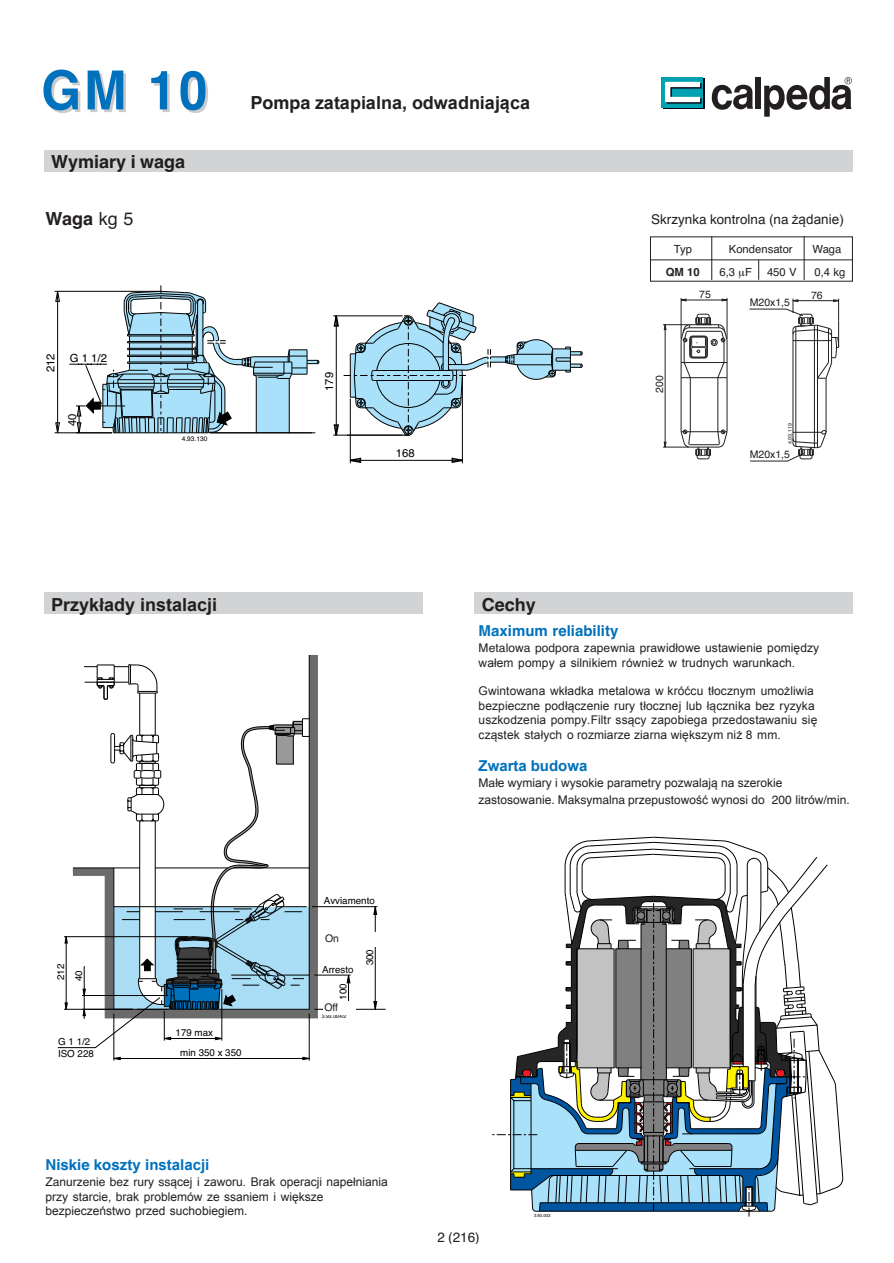
<style>
.page{position:relative;width:894px;height:1263px;background:#fff}
.page>*{position:absolute;margin:0;border:0;box-sizing:border-box;transform-origin:0 0}
.t1{font:700 54px "Helvetica";color:#0071bc;scale:.95 1}
.t2{font:700 18px "Arial";color:#231f20}
.t3{font:700 18px "Helvetica";color:#231f20}
.t4{font:700 18px "Helvetica";color:#211d1c}
.t5{font:700 15px "Arial";color:#0071bc}
.t6{font:700 15px "Helvetica";color:#0071bc}
.t7{font:13.5px "Helvetica";color:#231f20}
.t8{font:12px/14.4px "Arial";letter-spacing:.005em;color:#231f20}
.t9{font:12px "Helvetica";color:#231f20}
.t10{font:11.25px "Helvetica";color:#231f20}
.t11{font:11.25px "Helvetica";color:#000}
.t12{font:700 11.25px "Helvetica";color:#231f20}
.t13{font:10.5px "Helvetica";color:#231f20}
.t14{font:9.75px/20px "Helvetica";color:#000}
.t15{font:6.6px "Helvetica";color:#000}
.t16{font:5.25px "Helvetica";color:#000}
.t17{font:5.25px "Helvetica";color:#231f20}
.t18{font:4.2px "Helvetica";color:#000}
.s1{font-weight:400}
.s2{font-family:"Helvetica"}
.s3{font-family:"Arial"}
</style>
<div class="page">
<div style="left:44px;top:593px;width:378px;height:21px;background:#d1d3d4"></div>
<div style="left:474px;top:593px;width:378px;height:21px;background:#d1d3d4"></div>
<svg style="left:492px;top:836px;width:351px;height:381px"></svg>
<svg style="left:140px;top:655px;width:178px;height:363px"></svg>
<hr style="left:314px;top:975px;width:36px;height:1px;background:#000">
<svg style="left:346px;top:975px;width:4px;height:8px"></svg>
<hr style="left:348px;top:975px;width:1px;height:34px;background:#000">
<hr style="left:314px;top:1009px;width:36px;height:1px;background:#000">
<hr style="left:322px;top:1009px;width:63px;height:1px;background:#000">
<svg style="left:373px;top:1001px;width:4px;height:9px"></svg>
<svg style="left:373px;top:907px;width:4px;height:8px"></svg>
<hr style="left:375px;top:907px;width:1px;height:102px;background:#000">
<hr style="left:312px;top:906px;width:65px;height:1px;background:#000">
<hr style="left:113px;top:1014px;width:1px;height:47px;background:#000">
<svg style="left:113px;top:1057px;width:8px;height:3px"></svg>
<svg style="left:302px;top:1057px;width:7px;height:3px"></svg>
<hr style="left:114px;top:1058px;width:195px;height:1px;background:#000">
<hr style="left:309px;top:1014px;width:1px;height:47px;background:#000">
<hr style="left:155px;top:693px;width:1px;height:42px;background:#000">
<hr style="left:139px;top:693px;width:1px;height:42px;background:#000">
<hr style="left:308px;top:655px;width:1px;height:354px;background:#000">
<svg style="left:57px;top:718px;width:252px;height:330px"></svg>
<svg style="left:84px;top:664px;width:74px;height:36px"></svg>
<svg style="left:55px;top:422px;width:5px;height:10px"></svg>
<svg style="left:55px;top:292px;width:5px;height:10px"></svg>
<hr style="left:57px;top:291px;width:1px;height:142px;background:#000">
<hr style="left:55px;top:291px;width:104px;height:1px;background:#000">
<hr style="left:55px;top:432px;width:57px;height:1px;background:#000">
<hr style="left:69px;top:364px;width:38px;height:1px;background:#000">
<hr style="left:462px;top:377px;width:1px;height:86px;background:#000">
<svg style="left:450px;top:457px;width:13px;height:7px"></svg>
<svg style="left:349px;top:457px;width:12px;height:7px"></svg>
<hr style="left:350px;top:460px;width:112px;height:1px;background:#000">
<hr style="left:350px;top:398px;width:1px;height:65px;background:#000">
<svg style="left:333px;top:302px;width:249px;height:135px"></svg>
<svg style="left:76px;top:285px;width:243px;height:149px"></svg>
<hr style="left:726px;top:340px;width:1px;height:92px;background:#231f20">
<hr style="left:680px;top:340px;width:1px;height:92px;background:#231f20">
<hr style="left:689px;top:378px;width:1px;height:54px;background:#231f20">
<hr style="left:717px;top:378px;width:1px;height:54px;background:#231f20">
<hr style="left:664px;top:325px;width:1px;height:122px;background:#231f20">
<hr style="left:680px;top:298px;width:1px;height:41px;background:#231f20">
<hr style="left:680px;top:300px;width:46px;height:1px;background:#231f20">
<hr style="left:726px;top:298px;width:1px;height:41px;background:#231f20">
<svg style="left:749px;top:299px;width:90px;height:162px"></svg>
<svg style="left:663px;top:313px;width:64px;height:66px"></svg>
<svg style="left:663px;top:429px;width:64px;height:31px"></svg>
<div style="left:44px;top:150px;width:808px;height:22px;background:#d1d3d4"></div>
<div style="left:323px;top:933px;width:54px;height:14px;background:#fff"></div>
<div style="left:323px;top:1001px;width:32px;height:14px;background:#fff"></div>
<hr style="left:649px;top:260px;width:203px;height:1px;background:#231f20">
<hr style="left:711px;top:236px;width:1px;height:44px;background:#231f20">
<hr style="left:803px;top:236px;width:1px;height:44px;background:#231f20">
<svg style="left:758px;top:260px;width:1px;height:20px"></svg>
<div style="left:755px;top:77px;width:5px;height:32px;background:#231f20"></div>
<svg style="left:711px;top:85px;width:41px;height:25px"></svg>
<div style="left:663px;top:78px;width:41px;height:31px;background:#00a2b2"></div>
<div style="left:661px;top:77px;width:41px;height:30px;background:#00a2b2"></div>
<svg style="left:664px;top:82px;width:37px;height:22px"></svg>
<svg style="left:764px;top:77px;width:87px;height:40px"></svg>
<h1 class="t1" style="left:41px;top:71px;width:176px">GM 10</h1>
<h2 class="t4" style="left:51px;top:155px;width:136px">Wymiary i waga</h2>
<h2 class="t3" style="left:46px;top:212px;width:89px">Waga <span class="s1">kg 5</span></h2>
<h2 class="t2" style="left:250px;top:93px;width:281px"><span class="s2">Pompa</span> zatapialna, odwadniająca</h2>
<p class="t11" style="left:46px;top:372px;width:20px;rotate:-90deg">212</p>
<p class="t11" style="left:70px;top:353px;width:39px">G 1 1/2</p>
<p class="t11" style="left:68px;top:426px;width:14px;rotate:-90deg">40</p>
<p class="t15" style="left:182px;top:437px;width:27px">4.93.130</p>
<p class="t11" style="left:325px;top:391px;width:20px;rotate:-90deg">179</p>
<p class="t11" style="left:395px;top:449px;width:20px">168</p>
<p class="t7" style="left:650px;top:215px;width:194px">Skrzynka kontrolna (na <span class="s3">żądanie)</span></p>
<p class="t10" style="left:673px;top:245px;width:20px">Typ</p>
<p class="t10" style="left:728px;top:245px;width:65px">Kondensator</p>
<p class="t10" style="left:812px;top:245px;width:30px">Waga</p>
<p class="t12" style="left:665px;top:268px;width:36px">QM 10</p>
<p class="t10" style="left:719px;top:268px;width:34px">6,3 F</p>
<p class="t10" style="left:766px;top:268px;width:31px">450 V</p>
<p class="t10" style="left:814px;top:268px;width:32px">0,4 kg</p>
<p class="t13" style="left:655px;top:393px;width:19px;rotate:-90deg">200</p>
<p class="t13" style="left:699px;top:290px;width:13px">75</p>
<p class="t13" style="left:810px;top:291px;width:13px">76</p>
<p class="t13" style="left:749px;top:298px;width:42px">M20x1,5</p>
<p class="t17" style="left:787px;top:444px;width:22px;rotate:-90deg">4.93.119</p>
<p class="t13" style="left:749px;top:451px;width:42px">M20x1,5</p>
<h2 class="t2" style="left:51px;top:595px;width:167px"><span class="s2">Pr</span>zykłady instalacji</h2>
<h2 class="t3" style="left:481px;top:598px;width:56px">Cechy</h2>
<p class="t6" style="left:478px;top:626px;width:141px">Maximum reliability</p>
<p class="t9" style="left:478px;top:644px;width:342px">Metalowa podpora zapewnia prawid<span class="s3">łowe ustawienie pomiędzy</span></p>
<p class="t8" style="left:478px;top:656px;width:318px">wałem pompy a silnikiem również w trudnych warunkach.</p>
<p class="t8" style="left:478px;top:685px;width:340px">Gwintowana wkładka metalowa w króćcu tłocznym umożliwia bezpieczne podłączenie rury tłocznej lub łącznika bez ryzyka uszkodzenia pompy.Filtr ssący zapobiega przedostawaniu się cząstek stałych o rozmiarze ziarna większym niż 8 mm.</p>
<p class="t5" style="left:478px;top:758px;width:110px">Zwarta budowa</p>
<p class="t8" style="left:478px;top:777px;width:305px"><span class="s2">Ma</span>łe wymiary i wysokie parametry pozwalają na szerokie</p>
<p class="t9" style="left:478px;top:795px;width:372px"><span class="s3">zastosowanie</span>. Maksymalna przepustowo<span class="s3">ść wynosi do</span> 200 litr<span class="s3">ów</span>/min.</p>
<p class="t14" style="left:323px;top:891px;width:52px">Avviamento</p>
<p class="t13" style="left:325px;top:935px;width:16px">On</p>
<p class="t14" style="left:52px;top:981px;width:18px;line-height:18px;rotate:-90deg">212<br>40</p>
<p class="t14" style="left:322px;top:960px;width:33px">Arresto</p>
<p class="t14" style="left:334px;top:1000px;width:18px;rotate:-90deg">100</p>
<p class="t13" style="left:324px;top:1003px;width:15px">Off</p>
<p class="t14" style="left:58px;top:1037px;width:37px;line-height:12px">G 1 1/2<br>ISO 228</p>
<p class="t14" style="left:180px;top:1024px;width:63px;text-indent:-5px">179 max<br>min 350 x 350</p>
<p class="t16" style="left:321px;top:1014px;width:26px">3.93.004/2</p>
<p class="t14" style="left:360px;top:965px;width:18px;rotate:-90deg">300</p>
<p class="t5" style="left:46px;top:1158px;width:165px"><span class="s2">Niskie kos</span>zty instalacji</p>
<p class="t8" style="left:46px;top:1175px;width:343px"><span class="s2">Zanurzenie bez rury ss</span>ącej i zaworu. Brak operacji napełniania przy starcie, brak problemów ze ssaniem i większe bezpieczeństwo przed suchobiegiem<span class="s2">.</span></p>
<p class="t7" style="left:437px;top:1232px;width:44px">2 (216)</p>
<p class="t18" style="left:533px;top:1214px;width:18px">3.93.003</p>
</div>
